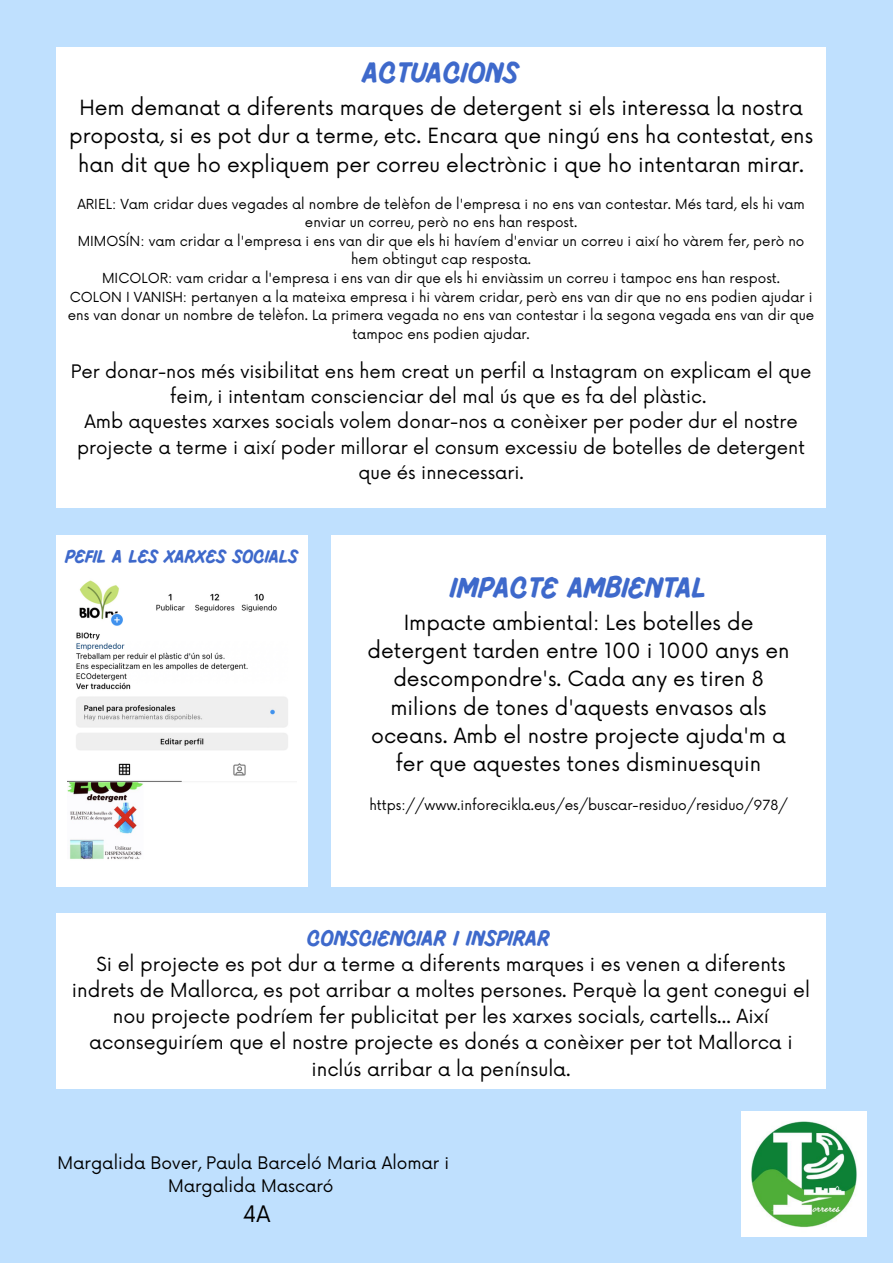
<style>
.page{position:relative;width:893px;height:1263px;background:#bfe0fe}
.page>*{position:absolute;margin:0;border:0;box-sizing:border-box;transform-origin:0 0}
.t1{font:700 30px "Pluma";color:#3e69cb}
.t2{font:700 22.5px "Pluma";color:#3e69cb}
.t3{font:22.12px "Now";color:#000}
.t4{font:20.4px/28.1px "Now";color:#000;text-align:center}
.t5{font:18.98px/26.2px "Now";color:#000;text-align:center}
.t6{font:700 18.9px "Pluma";color:#3e69cb}
.t7{font:18.15px/25.3px "Now";color:#000;text-align:center}
.t8{font:16.88px/23.6px "Now";color:#000;text-align:center}
.t9{font:13.65px "Now";color:#000}
.t10{font:13.5px/18.6px "Now";color:#000;text-align:center}
</style>
<div class="page">
<div style="left:56px;top:47px;width:770px;height:461px;background:#fff"></div>
<img style="left:741px;top:1111px;width:125px;height:125px">
<div style="left:331px;top:535px;width:494px;height:352px;background:#fff"></div>
<div style="left:56px;top:535px;width:251px;height:352px;background:#fff"></div>
<div style="left:56px;top:913px;width:770px;height:176px;background:#fff"></div>
<img style="left:67px;top:580px;width:221px;height:279px">
<h1 class="t1" style="left:363px;top:59px;width:157px">ACTUACIONS</h1>
<h3 class="t4" style="left:69px;top:95px;width:745px">Hem demanat a diferents marques de detergent si els interessa la nostra proposta, si es pot dur a terme, etc. Encara que ningú ens ha contestat, ens han dit que ho expliquem per correu electrònic i que ho intentaran mirar.</h3>
<p class="t10" style="left:68px;top:195px;width:748px">ARIEL: Vam cridar dues vegades al nombre de telèfon de l'empresa i no ens van contestar. Més tard, els hi vam enviar un correu, però no ens han respost.<br>MIMOSÍN: vam cridar a l'empresa i ens van dir que els hi havíem d'enviar un correu i així ho vàrem fer, però no hem obtingut cap resposta.<br>MICOLOR: vam cridar a l'empresa i ens van dir que els hi enviàssim un correu i tampoc ens han respost.<br>COLON I VANISH: pertanyen a la mateixa empresa i hi vàrem cridar, però ens van dir que no ens podien ajudar i ens van donar un nombre de telèfon. La primera vegada no ens van contestar i la segona vegada ens van dir que tampoc ens podien ajudar.</p>
<p class="t7" style="left:71px;top:359px;width:742px">Per donar-nos més visibilitat ens hem creat un perfil a Instagram on explicam el que feim, i intentam conscienciar del mal ús que es fa del plàstic.<br>Amb aquestes xarxes socials volem donar-nos a conèixer per poder dur el nostre projecte a terme i així poder millorar el consum excessiu de botelles de detergent que és innecessari.</p>
<h3 class="t6" style="left:65px;top:549px;width:234px">PEFIL A LES XARXES SOCIALS</h3>
<h1 class="t1" style="left:451px;top:574px;width:257px">IMPACTE AMBIENTAL</h1>
<h3 class="t4" style="left:367px;top:610px;width:423px">Impacte ambiental: Les botelles de detergent tarden entre 100 i 1000 anys en descompondre's. Cada any es tiren 8 milions de tones d'aquests envasos als oceans. Amb el nostre projecte ajuda'm a fer que aquestes tones disminuesquin</h3>
<p class="t9" style="left:369px;top:798px;width:420px">https://www.inforecikla.eus/es/buscar-residuo/residuo/978/</p>
<h2 class="t2" style="left:307px;top:928px;width:244px">CONSCIENCIAR I INSPIRAR</h2>
<p class="t5" style="left:72px;top:952px;width:739px">Si el projecte es pot dur a terme a diferents marques i es venen a diferents indrets de Mallorca, es pot arribar a moltes persones. Perquè la gent conegui el nou projecte podríem fer publicitat per les xarxes socials, cartells... Així aconseguiríem que el nostre projecte es donés a conèixer per tot Mallorca i inclús arribar a la península.</p>
<p class="t8" style="left:58px;top:1151px;width:393px">Margalida Bover, Paula Barceló Maria Alomar i<br>Margalida Mascaró</p>
<h3 class="t3" style="left:243px;top:1201px;width:29px">4A</h3>
</div>
